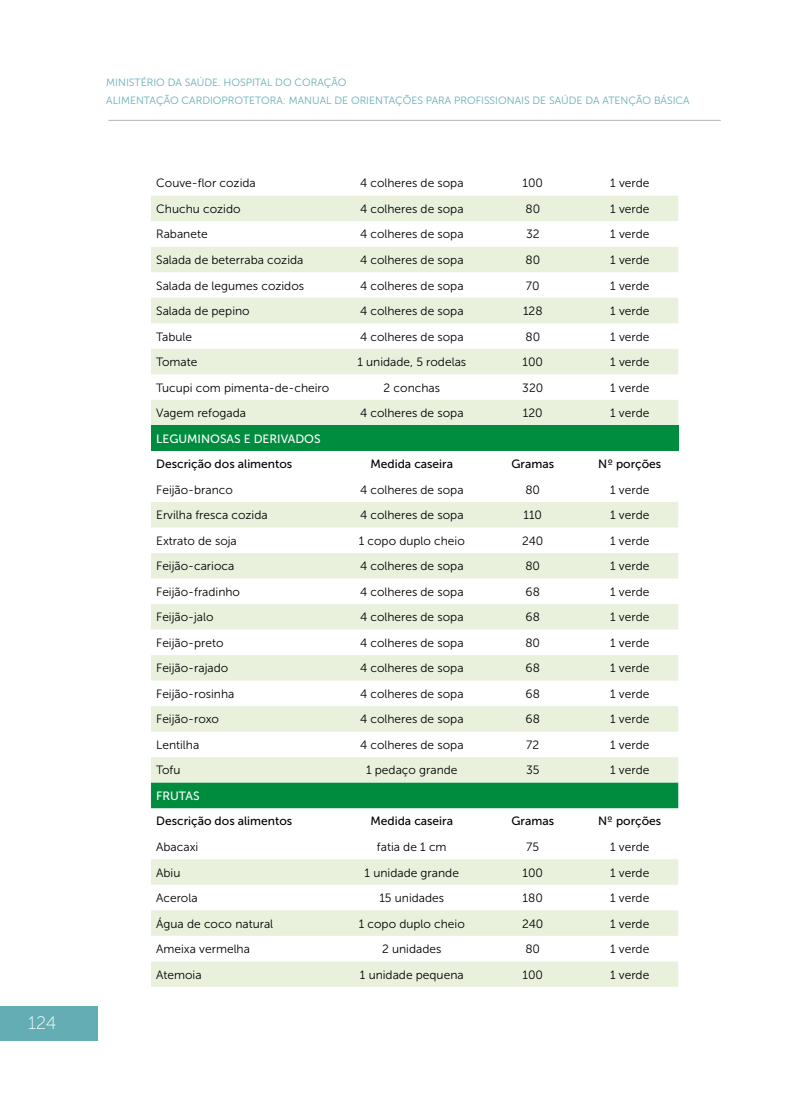
<style>
.page{position:relative;width:808px;height:1106px;background:#fff}
.page>*{position:absolute;margin:0;border:0;box-sizing:border-box;transform-origin:0 0}
.t1{font:18px "Museo Sans 100";color:#fff}
.t2{font:12px "Museo Sans 300";color:#000}
.t3{font:12px "Museo Sans 500";color:#000}
.t4{font:12px "Museo Sans 500";color:#fff}
.t5{font:10.5px/18px "Museo Sans 300";color:#64adb6}
</style>
<div class="page">
<div style="left:0;top:1006px;width:98px;height:35px;background:#64adb5"></div>
<hr style="left:108px;top:120px;width:613px;height:1px;background:#b1b2b3">
<svg style="left:151px;top:196px;width:527px;height:790px"></svg>
<svg style="left:151px;top:221px;width:527px;height:26px"></svg>
<div style="left:151px;top:425px;width:527px;height:26px;background:#008c3f"></div>
<div style="left:151px;top:782px;width:527px;height:26px;background:#008c3f"></div>
<h1 class="t1" style="left:28px;top:1013px;width:30px">124</h1>
<p class="t5" style="left:106px;top:73px;width:585px">MINISTÉRIO DA SAÚDE. HOSPITAL DO CORAÇÃO<br>ALIMENTAÇÃO CARDIOPROTETORA: MANUAL DE ORIENTAÇÕES PARA PROFISSIONAIS DE SAÚDE DA ATENÇÃO BÁSICA</p>
<p class="t2" style="left:156px;top:177px;width:101px">Couve-flor cozida</p>
<p class="t2" style="left:360px;top:177px;width:105px">4 colheres de sopa</p>
<p class="t2" style="left:522px;top:177px;width:22px">100</p>
<p class="t2" style="left:610px;top:177px;width:41px">1 verde</p>
<p class="t2" style="left:156px;top:202px;width:86px">Chuchu cozido</p>
<p class="t2" style="left:360px;top:202px;width:105px">4 colheres de sopa</p>
<p class="t2" style="left:525px;top:202px;width:16px">80</p>
<p class="t2" style="left:610px;top:202px;width:41px">1 verde</p>
<p class="t2" style="left:156px;top:228px;width:53px">Rabanete</p>
<p class="t2" style="left:360px;top:228px;width:105px">4 colheres de sopa</p>
<p class="t2" style="left:526px;top:228px;width:15px">32</p>
<p class="t2" style="left:610px;top:228px;width:41px">1 verde</p>
<p class="t2" style="left:156px;top:253px;width:149px">Salada de beterraba cozida</p>
<p class="t2" style="left:360px;top:253px;width:105px">4 colheres de sopa</p>
<p class="t2" style="left:525px;top:253px;width:16px">80</p>
<p class="t2" style="left:610px;top:253px;width:41px">1 verde</p>
<p class="t2" style="left:156px;top:279px;width:149px">Salada de legumes cozidos</p>
<p class="t2" style="left:360px;top:279px;width:105px">4 colheres de sopa</p>
<p class="t2" style="left:526px;top:279px;width:15px">70</p>
<p class="t2" style="left:610px;top:279px;width:41px">1 verde</p>
<p class="t2" style="left:156px;top:304px;width:95px">Salada de pepino</p>
<p class="t2" style="left:360px;top:304px;width:105px">4 colheres de sopa</p>
<p class="t2" style="left:523px;top:304px;width:21px">128</p>
<p class="t2" style="left:610px;top:304px;width:41px">1 verde</p>
<p class="t2" style="left:156px;top:330px;width:37px">Tabule</p>
<p class="t2" style="left:360px;top:330px;width:105px">4 colheres de sopa</p>
<p class="t2" style="left:525px;top:330px;width:16px">80</p>
<p class="t2" style="left:610px;top:330px;width:41px">1 verde</p>
<p class="t2" style="left:156px;top:355px;width:43px">Tomate</p>
<p class="t2" style="left:357px;top:355px;width:110px">1 unidade, 5 rodelas</p>
<p class="t2" style="left:522px;top:355px;width:22px">100</p>
<p class="t2" style="left:610px;top:355px;width:41px">1 verde</p>
<p class="t2" style="left:156px;top:381px;width:175px">Tucupi com pimenta-de-cheiro</p>
<p class="t2" style="left:384px;top:381px;width:58px">2 conchas</p>
<p class="t2" style="left:522px;top:381px;width:23px">320</p>
<p class="t2" style="left:610px;top:381px;width:41px">1 verde</p>
<p class="t2" style="left:156px;top:406px;width:91px">Vagem refogada</p>
<p class="t2" style="left:360px;top:406px;width:105px">4 colheres de sopa</p>
<p class="t2" style="left:523px;top:406px;width:21px">120</p>
<p class="t2" style="left:610px;top:406px;width:41px">1 verde</p>
<p class="t4" style="left:156px;top:432px;width:166px">LEGUMINOSAS E DERIVADOS</p>
<p class="t3" style="left:156px;top:457px;width:138px">Descrição dos alimentos</p>
<p class="t3" style="left:370px;top:457px;width:84px">Medida caseira</p>
<p class="t3" style="left:511px;top:457px;width:44px">Gramas</p>
<p class="t3" style="left:598px;top:457px;width:65px">Nº porções</p>
<p class="t2" style="left:156px;top:483px;width:78px">Feijão-branco</p>
<p class="t2" style="left:360px;top:483px;width:105px">4 colheres de sopa</p>
<p class="t2" style="left:525px;top:483px;width:16px">80</p>
<p class="t2" style="left:610px;top:483px;width:41px">1 verde</p>
<p class="t2" style="left:156px;top:508px;width:113px">Ervilha fresca cozida</p>
<p class="t2" style="left:360px;top:508px;width:105px">4 colheres de sopa</p>
<p class="t2" style="left:523px;top:508px;width:20px">110</p>
<p class="t2" style="left:610px;top:508px;width:41px">1 verde</p>
<p class="t2" style="left:156px;top:534px;width:82px">Extrato de soja</p>
<p class="t2" style="left:359px;top:534px;width:108px">1 copo duplo cheio</p>
<p class="t2" style="left:522px;top:534px;width:23px">240</p>
<p class="t2" style="left:610px;top:534px;width:41px">1 verde</p>
<p class="t2" style="left:156px;top:559px;width:80px">Feijão-carioca</p>
<p class="t2" style="left:360px;top:559px;width:105px">4 colheres de sopa</p>
<p class="t2" style="left:525px;top:559px;width:16px">80</p>
<p class="t2" style="left:610px;top:559px;width:41px">1 verde</p>
<p class="t2" style="left:156px;top:585px;width:85px">Feijão-fradinho</p>
<p class="t2" style="left:360px;top:585px;width:105px">4 colheres de sopa</p>
<p class="t2" style="left:526px;top:585px;width:16px">68</p>
<p class="t2" style="left:610px;top:585px;width:41px">1 verde</p>
<p class="t2" style="left:156px;top:610px;width:59px">Feijão-jalo</p>
<p class="t2" style="left:360px;top:610px;width:105px">4 colheres de sopa</p>
<p class="t2" style="left:526px;top:610px;width:16px">68</p>
<p class="t2" style="left:610px;top:610px;width:41px">1 verde</p>
<p class="t2" style="left:156px;top:636px;width:69px">Feijão-preto</p>
<p class="t2" style="left:360px;top:636px;width:105px">4 colheres de sopa</p>
<p class="t2" style="left:525px;top:636px;width:16px">80</p>
<p class="t2" style="left:610px;top:636px;width:41px">1 verde</p>
<p class="t2" style="left:156px;top:661px;width:74px">Feijão-rajado</p>
<p class="t2" style="left:360px;top:661px;width:105px">4 colheres de sopa</p>
<p class="t2" style="left:526px;top:661px;width:16px">68</p>
<p class="t2" style="left:610px;top:661px;width:41px">1 verde</p>
<p class="t2" style="left:156px;top:687px;width:80px">Feijão-rosinha</p>
<p class="t2" style="left:360px;top:687px;width:105px">4 colheres de sopa</p>
<p class="t2" style="left:526px;top:687px;width:16px">68</p>
<p class="t2" style="left:610px;top:687px;width:41px">1 verde</p>
<p class="t2" style="left:156px;top:712px;width:64px">Feijão-roxo</p>
<p class="t2" style="left:360px;top:712px;width:105px">4 colheres de sopa</p>
<p class="t2" style="left:526px;top:712px;width:16px">68</p>
<p class="t2" style="left:610px;top:712px;width:41px">1 verde</p>
<p class="t2" style="left:156px;top:738px;width:45px">Lentilha</p>
<p class="t2" style="left:360px;top:738px;width:105px">4 colheres de sopa</p>
<p class="t2" style="left:526px;top:738px;width:15px">72</p>
<p class="t2" style="left:610px;top:738px;width:41px">1 verde</p>
<p class="t2" style="left:156px;top:764px;width:26px">Tofu</p>
<p class="t2" style="left:366px;top:764px;width:93px">1 pedaço grande</p>
<p class="t2" style="left:526px;top:764px;width:15px">35</p>
<p class="t2" style="left:610px;top:764px;width:41px">1 verde</p>
<p class="t4" style="left:156px;top:789px;width:45px">FRUTAS</p>
<p class="t3" style="left:156px;top:814px;width:138px">Descrição dos alimentos</p>
<p class="t3" style="left:370px;top:814px;width:84px">Medida caseira</p>
<p class="t3" style="left:511px;top:814px;width:44px">Gramas</p>
<p class="t3" style="left:598px;top:814px;width:65px">Nº porções</p>
<p class="t2" style="left:156px;top:840px;width:44px">Abacaxi</p>
<p class="t2" style="left:377px;top:840px;width:71px">fatia de 1 cm</p>
<p class="t2" style="left:526px;top:840px;width:14px">75</p>
<p class="t2" style="left:610px;top:840px;width:41px">1 verde</p>
<p class="t2" style="left:156px;top:866px;width:26px">Abiu</p>
<p class="t2" style="left:365px;top:866px;width:96px">1 unidade grande</p>
<p class="t2" style="left:522px;top:866px;width:22px">100</p>
<p class="t2" style="left:610px;top:866px;width:41px">1 verde</p>
<p class="t2" style="left:156px;top:891px;width:43px">Acerola</p>
<p class="t2" style="left:379px;top:891px;width:66px">15 unidades</p>
<p class="t2" style="left:523px;top:891px;width:22px">180</p>
<p class="t2" style="left:610px;top:891px;width:41px">1 verde</p>
<p class="t2" style="left:156px;top:917px;width:119px">Água de coco natural</p>
<p class="t2" style="left:359px;top:917px;width:108px">1 copo duplo cheio</p>
<p class="t2" style="left:522px;top:917px;width:23px">240</p>
<p class="t2" style="left:610px;top:917px;width:41px">1 verde</p>
<p class="t2" style="left:156px;top:942px;width:95px">Ameixa vermelha</p>
<p class="t2" style="left:382px;top:942px;width:61px">2 unidades</p>
<p class="t2" style="left:525px;top:942px;width:16px">80</p>
<p class="t2" style="left:610px;top:942px;width:41px">1 verde</p>
<p class="t2" style="left:156px;top:968px;width:47px">Atemoia</p>
<p class="t2" style="left:360px;top:968px;width:105px">1 unidade pequena</p>
<p class="t2" style="left:522px;top:968px;width:22px">100</p>
<p class="t2" style="left:610px;top:968px;width:41px">1 verde</p>
</div>
